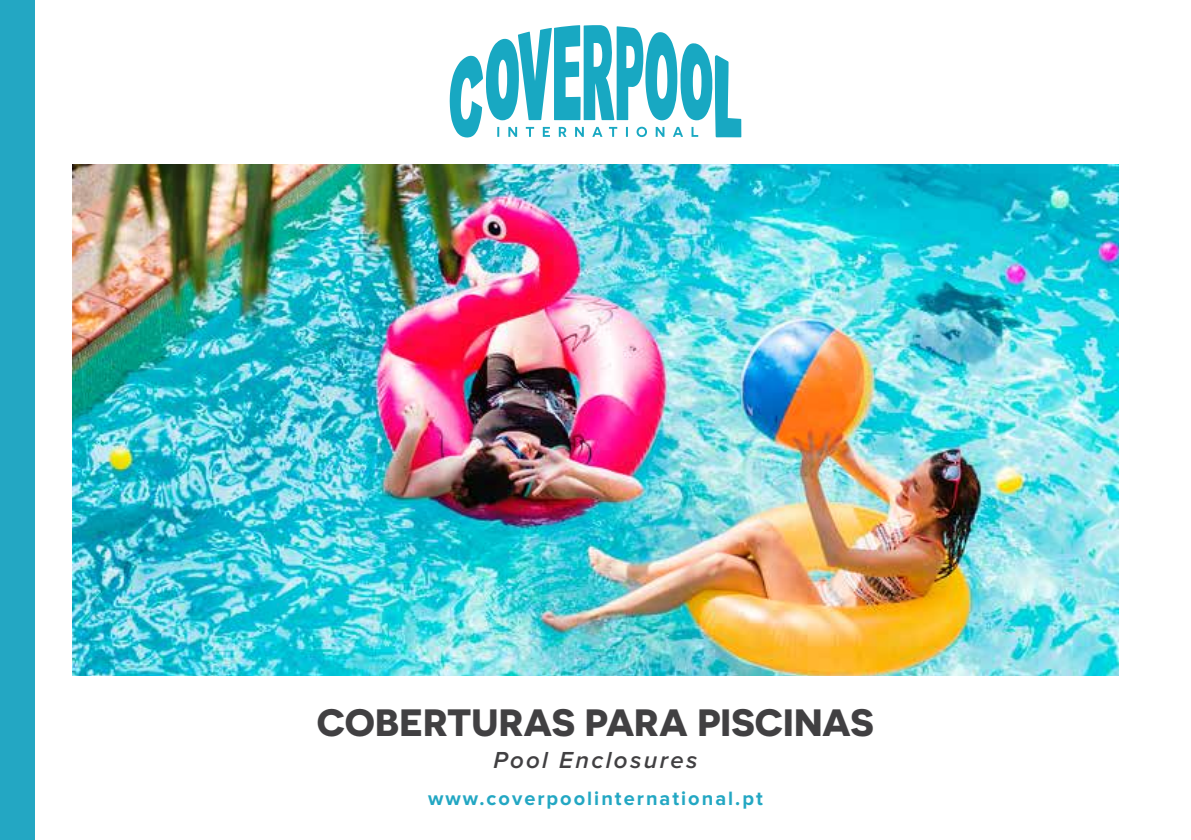
<style>
.page{position:relative;width:1191px;height:840px;background:#fff}
.page>*{position:absolute;margin:0;border:0;box-sizing:border-box;transform-origin:0 0}
.t1{font:700 38px "Novecentosanswide";letter-spacing:-.005em;color:#414042}
.t2{font:italic 600 24px "Proxima Nova";letter-spacing:.1em;color:#414042}
.t3{font:700 20px "Proxima Nova";letter-spacing:.1em;color:#23a7c3}
</style>
<div class="page">
<svg style="left:450px;top:25px;width:291px;height:112px"></svg>
<img style="left:72px;top:164px;width:1047px;height:511px">
<div style="left:0;top:0;width:34px;height:839px;background:#23a7c3"></div>
<h1 class="t1" style="left:317px;top:698px;width:558px">COBERTURAS PARA PISCINAS</h1>
<p class="t2" style="left:493px;top:741px;width:206px">Pool Enclosures</p>
<p class="t3" style="left:428px;top:786px;width:336px">www.coverpoolinternational.pt</p>
</div>
